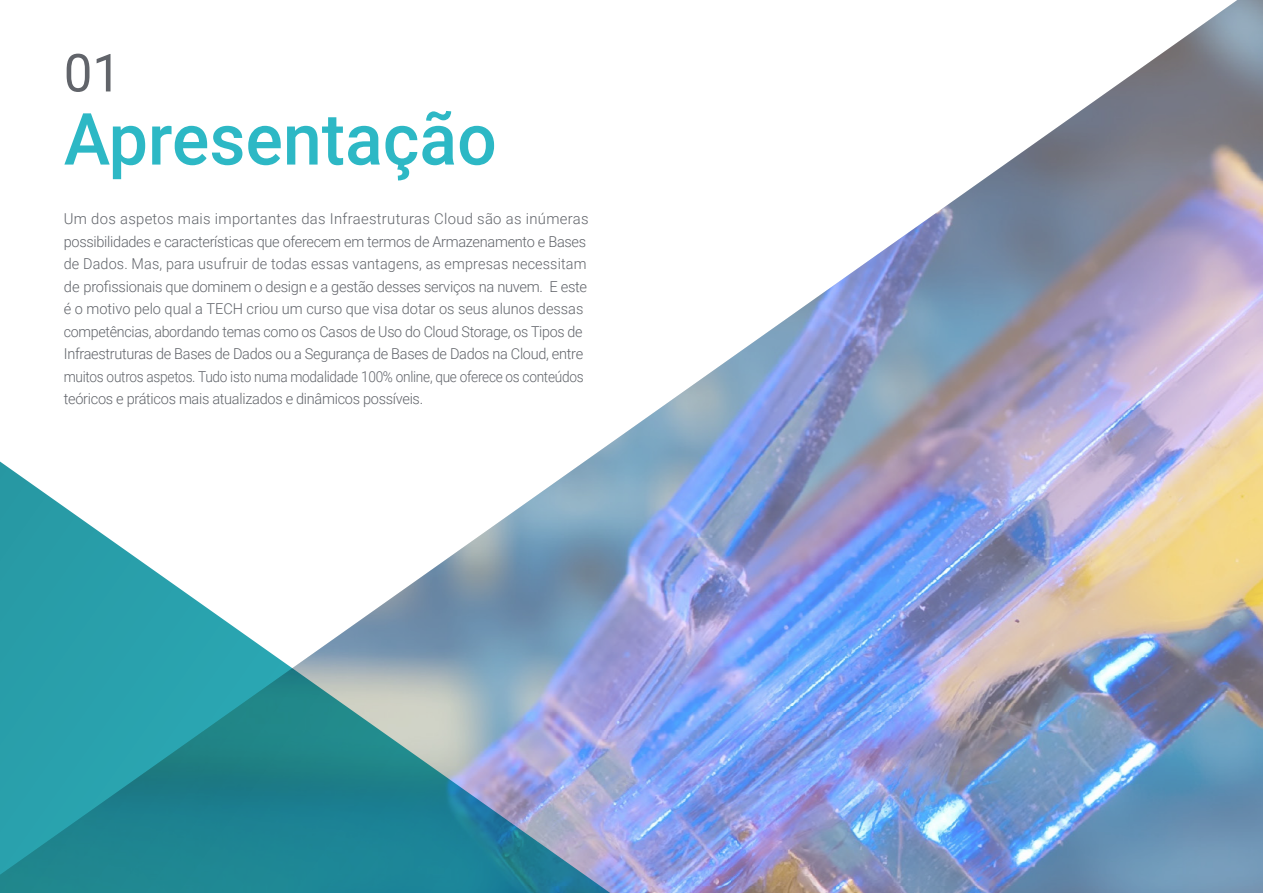
<style>
.page{position:relative;width:1263px;height:893px;background:#fff}
.page>*{position:absolute;margin:0;border:0;box-sizing:border-box;transform-origin:0 0}
.t1{font:500 72px "Roboto";color:#2db8c5}
.t2{font:52.5px "Roboto";color:#61646a}
.t3{font:300 15px/22.5px "Roboto";letter-spacing:-.02em;color:#61646a}
</style>
<div class="page">
<img style="left:607px;top:0;width:656px;height:893px">
<svg style="left:0;top:446px;width:640px;height:447px"></svg>
<h2 class="t2" style="left:64px;top:36px;width:59px">01</h2>
<h1 class="t1" style="left:64px;top:89px;width:435px">Apresentação</h1>
<p class="t3" style="left:64px;top:207px;width:526px">Um dos aspetos mais importantes das Infraestruturas Cloud são as inúmeras possibilidades e características que oferecem em termos de Armazenamento e Bases de Dados. Mas, para usufruir de todas essas vantagens, as empresas necessitam de profissionais que dominem o design e a gestão desses serviços na nuvem. E este é o motivo pelo qual a TECH criou um curso que visa dotar os seus alunos dessas competências, abordando temas como os Casos de Uso do Cloud Storage, os Tipos de Infraestruturas de Bases de Dados ou a Segurança de Bases de Dados na Cloud, entre muitos outros aspetos. Tudo isto numa modalidade 100% online, que oferece os conteúdos teóricos e práticos mais atualizados e dinâmicos possíveis.</p>
</div>
